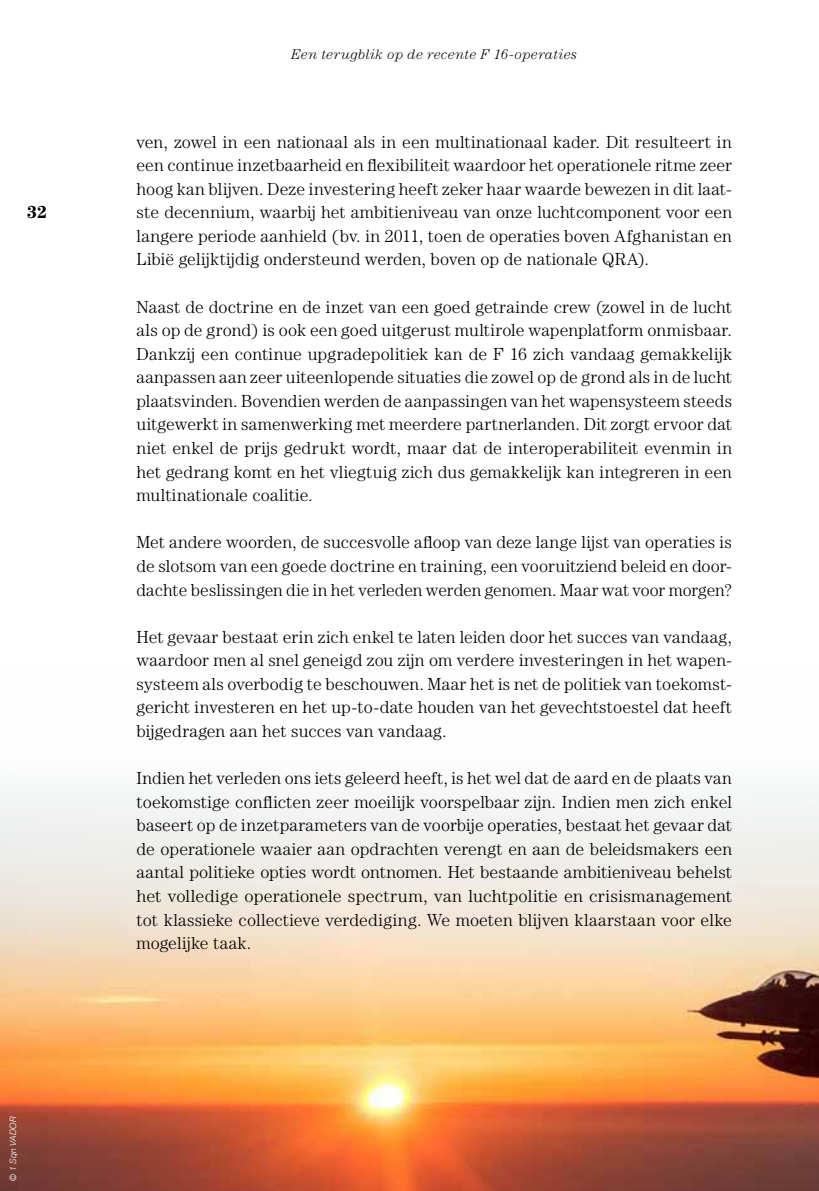
<style>
.page{position:relative;width:819px;height:1191px;background:#fff}
.page>*{position:absolute;margin:0;border:0;box-sizing:border-box;transform-origin:0 0}
.t1{font:300 17.5px/23.6px "Century Std";color:#000;text-align:justify}
.t2{font:700 17.5px "Century Std";color:#000}
.t3{font:italic 300 14px "Century Std";letter-spacing:.03em;color:#000}
.t4{font:italic 300 8.75px "Helvetica Neue LT Com";letter-spacing:.03em;color:#fff}
</style>
<div class="page">
<img style="left:0;top:791px;width:819px;height:400px">
<p class="t2" style="left:27px;top:202px;width:22px">32</p>
<p class="t4" style="left:8px;top:1181px;width:66px;rotate:-90deg">© 1 Sqn VADOR</p>
<p class="t3" style="left:291px;top:47px;width:287px">Een terugblik op de recente F 16-operaties</p>
<p class="t1" style="left:136px;top:130px;width:597px">ven, zowel in een nationaal als in een multinationaal kader. Dit resulteert in een continue inzetbaarheid en flexibiliteit waardoor het operationele ritme zeer hoog kan blijven. Deze investering heeft zeker haar waarde bewezen in dit laat&shy;ste decennium, waarbij het ambitieniveau van onze luchtcomponent voor een langere periode aanhield (bv. in 2011, toen de operaties boven Afghanistan en Libië gelijktijdig ondersteund werden, boven op de nationale QRA).</p>
<p class="t1" style="left:136px;top:294px;width:597px">Naast de doctrine en de inzet van een goed getrainde crew (zowel in de lucht als op de grond) is ook een goed uitgerust multirole wapenplatform onmisbaar.<br>Dankzij een continue upgradepolitiek kan de F 16 zich vandaag gemakkelijk aanpassen aan zeer uiteenlopende situaties die zowel op de grond als in de lucht plaatsvinden. Bovendien werden de aanpassingen van het wapensysteem steeds uitgewerkt in samenwerking met meerdere partnerlanden. Dit zorgt ervoor dat niet enkel de prijs gedrukt wordt, maar dat de interoperabiliteit evenmin in het gedrang komt en het vliegtuig zich dus gemakkelijk kan integreren in een multinationale coalitie.</p>
<p class="t1" style="left:136px;top:530px;width:597px">Met andere woorden, de succesvolle afloop van deze lange lijst van operaties is de slotsom van een goede doctrine en training, een vooruitziend beleid en door&shy;dachte beslissingen die in het verleden werden genomen. Maar wat voor morgen?</p>
<p class="t1" style="left:136px;top:624px;width:597px">Het gevaar bestaat erin zich enkel te laten leiden door het succes van vandaag, waardoor men al snel geneigd zou zijn om verdere investeringen in het wapen&shy;systeem als overbodig te beschouwen. Maar het is net de politiek van toekomst&shy;gericht investeren en het up-to-date houden van het gevechtstoestel dat heeft bijgedragen aan het succes van vandaag.</p>
<p class="t1" style="left:136px;top:766px;width:597px">Indien het verleden ons iets geleerd heeft, is het wel dat de aard en de plaats van toekomstige conflicten zeer moeilijk voorspelbaar zijn. Indien men zich enkel baseert op de inzetparameters van de voorbije operaties, bestaat het gevaar dat de operationele waaier aan opdrachten verengt en aan de beleidsmakers een aantal politieke opties wordt ontnomen. Het bestaande ambitieniveau behelst het volledige operationele spectrum, van luchtpolitie en crisismanagement tot klassieke collectieve verdediging. We moeten blijven klaarstaan voor elke mogelijke taak.</p>
</div>
